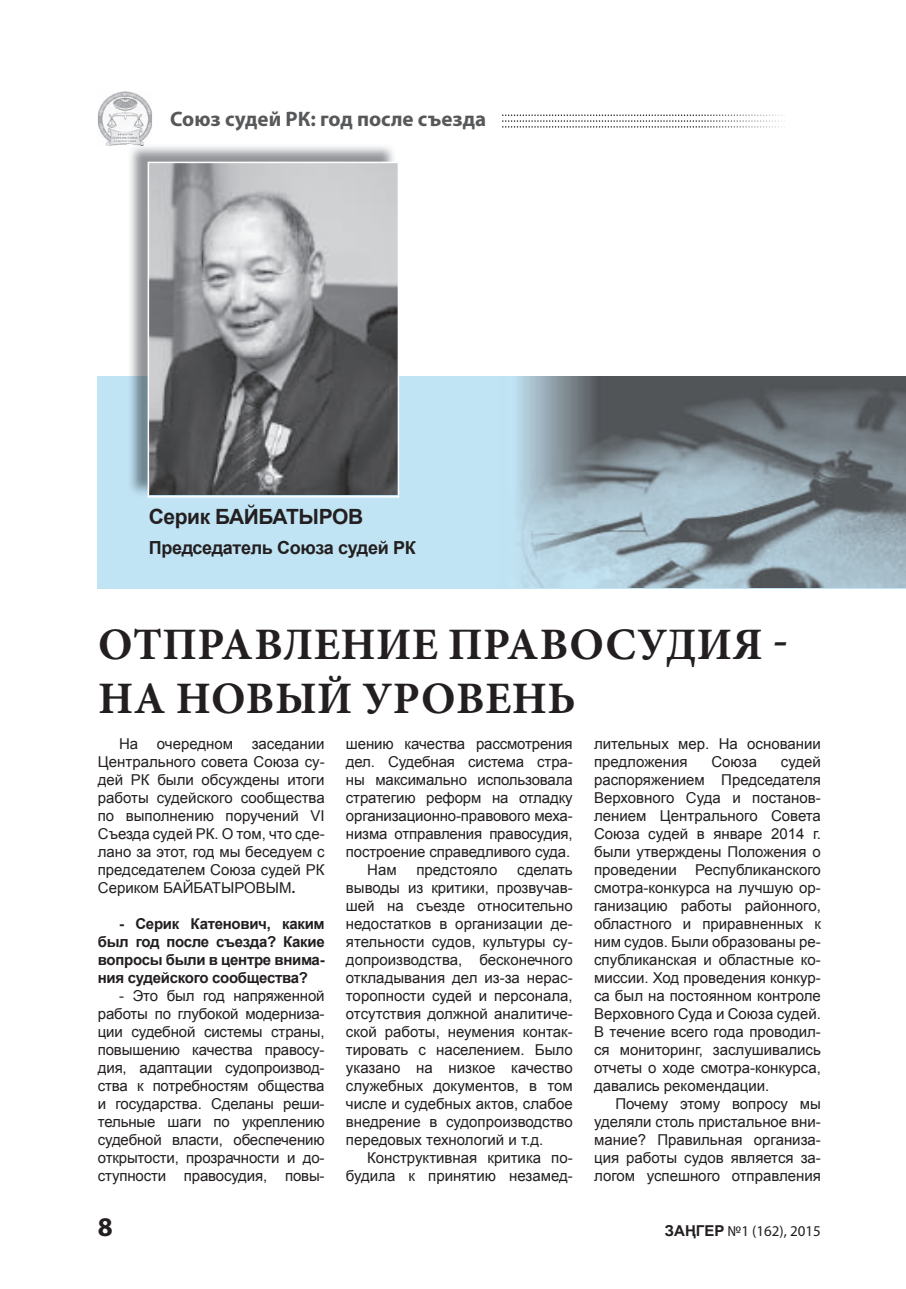
<style>
.page{position:relative;width:906px;height:1289px;background:#fff}
.page>*{position:absolute;margin:0;border:0;box-sizing:border-box;transform-origin:0 0}
.t1{font:700 45px/54px "Minion Pro";letter-spacing:.01em;color:#231f20}
.t2{font:700 27px "Myriad Pro";color:#231f20}
.t3{font:700 21px "Myriad Pro";color:#57585a}
.t4{font:700 21px "Arial";letter-spacing:-.02em;color:#231f20}
.t5{font:700 18px "Arial";letter-spacing:-.02em;color:#231f20}
.t6{font:15px/18px "Arial";letter-spacing:-.01em;color:#231f20;text-align:justify}
.t7{font:700 15px/18px "Arial";letter-spacing:-.02em;color:#231f20;text-align:justify}
.t8{font:15px "Myriad Pro";color:#231f20}
.s1{font-weight:700}
.s2{font-family:"Arial";font-weight:700}
</style>
<div class="page">
<div style="left:98px;top:376px;width:808px;height:213px;background:#c1e4f4"></div>
<img style="left:130px;top:145px;width:264px;height:352px">
<img style="left:151px;top:165px;width:245px;height:329px">
<div style="left:148px;top:162px;width:251px;height:335px;border:2px solid #fff"></div>
<img style="left:518px;top:376px;width:388px;height:211px">
<img style="left:502px;top:114px;width:283px;height:2px">
<img style="left:502px;top:120px;width:280px;height:2px">
<img style="left:502px;top:126px;width:280px;height:2px">
<img style="left:98px;top:91px;width:54px;height:54px">
<svg style="left:127px;top:144px;width:25px;height:1px"></svg>
<h3 class="t3" style="left:170px;top:106px;width:317px">Союз судей РК: год после съезда</h3>
<h3 class="t4" style="left:149px;top:502px;width:216px">Серик БАЙБАТЫРОВ</h3>
<p class="t5" style="left:149px;top:535px;width:268px">Председатель Союза судей РК</p>
<h1 class="t1" style="left:98px;top:617px;width:691px">ОТПРАВЛЕНИЕ ПРАВОСУДИЯ -<br>НА НОВЫЙ УРОВЕНЬ</h1>
<p class="t6" style="left:346px;top:735px;width:228px">шению качества рассмотрения</p>
<p class="t6" style="left:346px;top:753px;width:228px">дел. Судебная система стра-</p>
<p class="t6" style="left:346px;top:771px;width:228px">ны максимально использовала</p>
<p class="t6" style="left:346px;top:789px;width:228px">стратегию реформ на отладку</p>
<p class="t6" style="left:346px;top:807px;width:228px">организационно-правового меха-</p>
<p class="t6" style="left:346px;top:825px;width:228px">низма отправления правосудия,</p>
<p class="t6" style="left:346px;top:843px;width:226px">построение справедливого суда.</p>
<p class="t6" style="left:367px;top:861px;width:31px">Нам</p>
<p class="t6" style="left:416px;top:861px;width:83px">предстояло</p>
<p class="t6" style="left:98px;top:735px;width:228px;text-indent:21px">На очередном заседании Центрального совета Союза су&shy;дей РК были обсуждены итоги работы судейского сообщества по выполнению поручений VI Съезда судей РК. О том, что сде&shy;лано за этот, год мы беседуем с председателем Союза судей РК Сериком БАЙБАТЫРОВЫМ<span class="s1">.</span></p>
<p class="t7" style="left:98px;top:915px;width:228px;text-indent:21px">- Серик Катенович, каким был год после съезда? Какие вопросы были в центре внима&shy;ния судейского сообщества?</p>
<p class="t6" style="left:98px;top:987px;width:228px;text-indent:21px">- Это был год напряженной работы по глубокой модерниза&shy;ции судебной системы страны, повышению качества правосу&shy;дия, адаптации судопроизвод&shy;ства к потребностям общества и государства. Сделаны реши&shy;тельные шаги по укреплению судебной власти, обеспечению открытости, прозрачности и до&shy;ступности правосудия, повы-</p>
<p class="t6" style="left:594px;top:735px;width:228px">лительных мер. На основании предложения</p>
<p class="t6" style="left:711px;top:753px;width:47px">Союза</p>
<p class="t6" style="left:594px;top:753px;width:228px;text-indent:187px">судей распоряжением Председателя Верховного Суда и постанов&shy;лением Центрального Совета Союза судей в январе 2014 г. были утверждены Положения о проведении Республиканского смотра-конкурса на лучшую ор&shy;ганизацию работы районного, областного и приравненных к ним судов. Были образованы ре&shy;спубликанская и областные ко&shy;миссии. Ход проведения конкур&shy;са был на постоянном контроле Верховного Суда и Союза судей.<br>В течение всего года проводил&shy;ся мониторинг, заслушивались отчеты о ходе смотра-конкурса, давались рекомендации.</p>
<p class="t6" style="left:594px;top:1095px;width:228px;text-indent:21px">Почему этому вопросу мы уделяли столь пристальное вни&shy;мание? Правильная организа&shy;ция работы судов является за&shy;логом успешного отправления</p>
<p class="t6" style="left:346px;top:861px;width:228px;text-indent:171px">сделать выводы из критики, прозвучав&shy;шей на съезде относительно недостатков в организации де&shy;ятельности судов, культуры су&shy;допроизводства, бесконечного откладывания дел из-за нерас&shy;торопности судей и персонала, отсутствия должной аналитиче&shy;ской работы, неумения контак&shy;тировать с населением. Было указано на низкое качество служебных документов, в том числе и судебных актов, слабое внедрение в судопроизводство передовых технологий и т.д.</p>
<p class="t6" style="left:346px;top:1149px;width:228px;text-align:right">Конструктивная критика по&shy;будила к принятию незамед-</p>
<h2 class="t2" style="left:98px;top:1208px;width:16px">8</h2>
<p class="t8" style="left:665px;top:1221px;width:158px"><span class="s2">ЗАҢГЕР</span> №1 (162), 2015</p>
</div>
